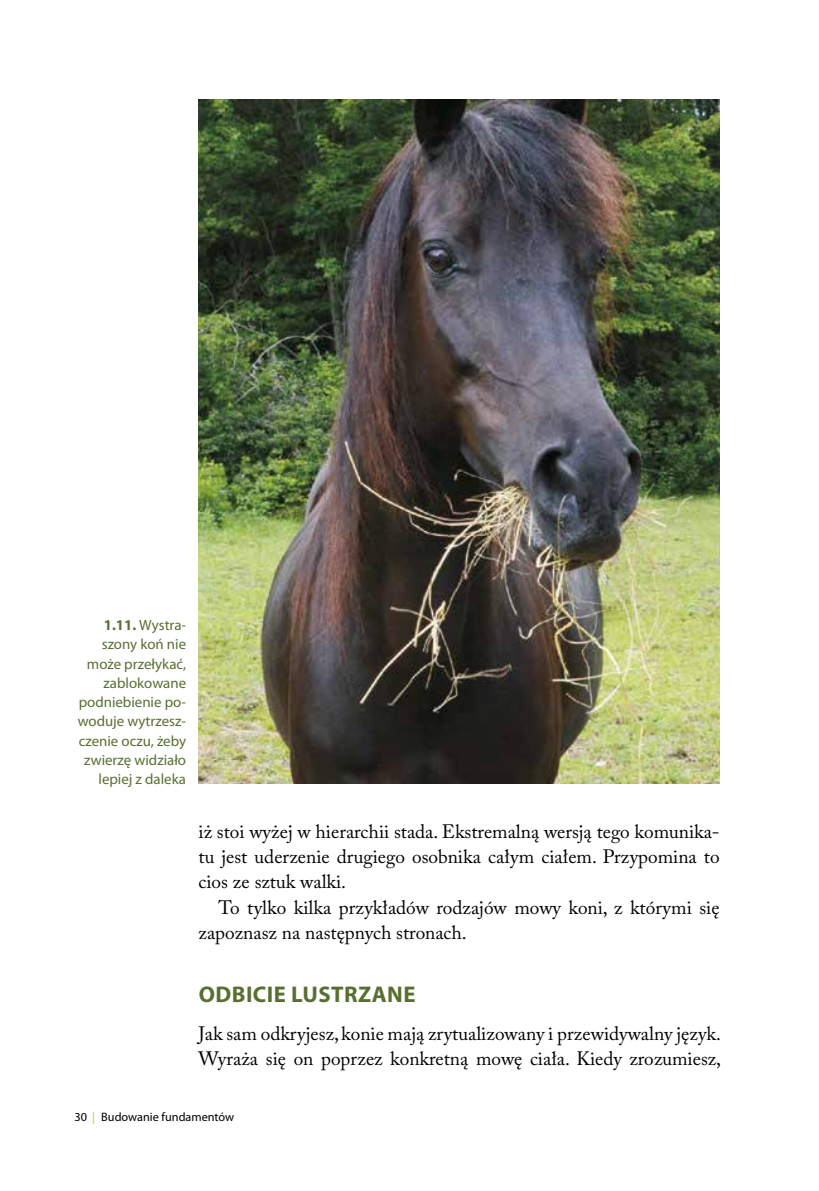
<style>
.page{position:relative;width:819px;height:1191px;background:#fff}
.page>*{position:absolute;margin:0;border:0;box-sizing:border-box;transform-origin:0 0}
.t1{font:700 22.75px "Myriad Pro";letter-spacing:.02em;color:#586f31}
.t2{font:19.25px/25.2px "Adobe Caslon Pro";color:#000}
.t3{font:14.88px/19.2px "Myriad Pro";color:#586f31;text-align:right}
.t4{font:12.25px "Myriad Pro";color:#000}
.s1{font-weight:700}
.s2{color:#c7d300}
</style>
<div class="page">
<img style="left:198px;top:99px;width:521px;height:684px">
<p class="t3" style="left:78px;top:615px;width:110px"><span class="s1">1.11.</span> Wystra&shy;szony koń nie może przełykać, zablokowane podniebienie po&shy;woduje wytrzesz&shy;czenie oczu, żeby zwierzę widziało lepiej z daleka</p>
<p class="t2" style="left:198px;top:818px;width:522px">iż stoi wyżej w hierarchii stada. Ekstremalną wersją tego komunika-</p>
<p class="t2" style="left:198px;top:844px;width:522px">tu jest uderzenie drugiego osobnika całym ciałem. Przypomina to</p>
<p class="t2" style="left:198px;top:869px;width:149px">cios ze sztuk walki.</p>
<p class="t2" style="left:218px;top:894px;width:502px">To tylko kilka przykładów rodzajów mowy koni, z którymi się</p>
<p class="t2" style="left:198px;top:919px;width:270px">zapoznasz na następnych stronach.</p>
<p class="t1" style="left:199px;top:979px;width:218px">ODBICIE LUSTRZANE</p>
<p class="t2" style="left:198px;top:1020px;width:524px">Jak sam odkryjesz, konie mają zrytualizowany i przewidywalny język.<br>Wyraża się on poprzez konkretną mowę ciała. Kiedy zrozumiesz,</p>
<p class="t4" style="left:74px;top:1109px;width:161px">30 <span class="s2">|</span> Budowanie fundamentów</p>
</div>
